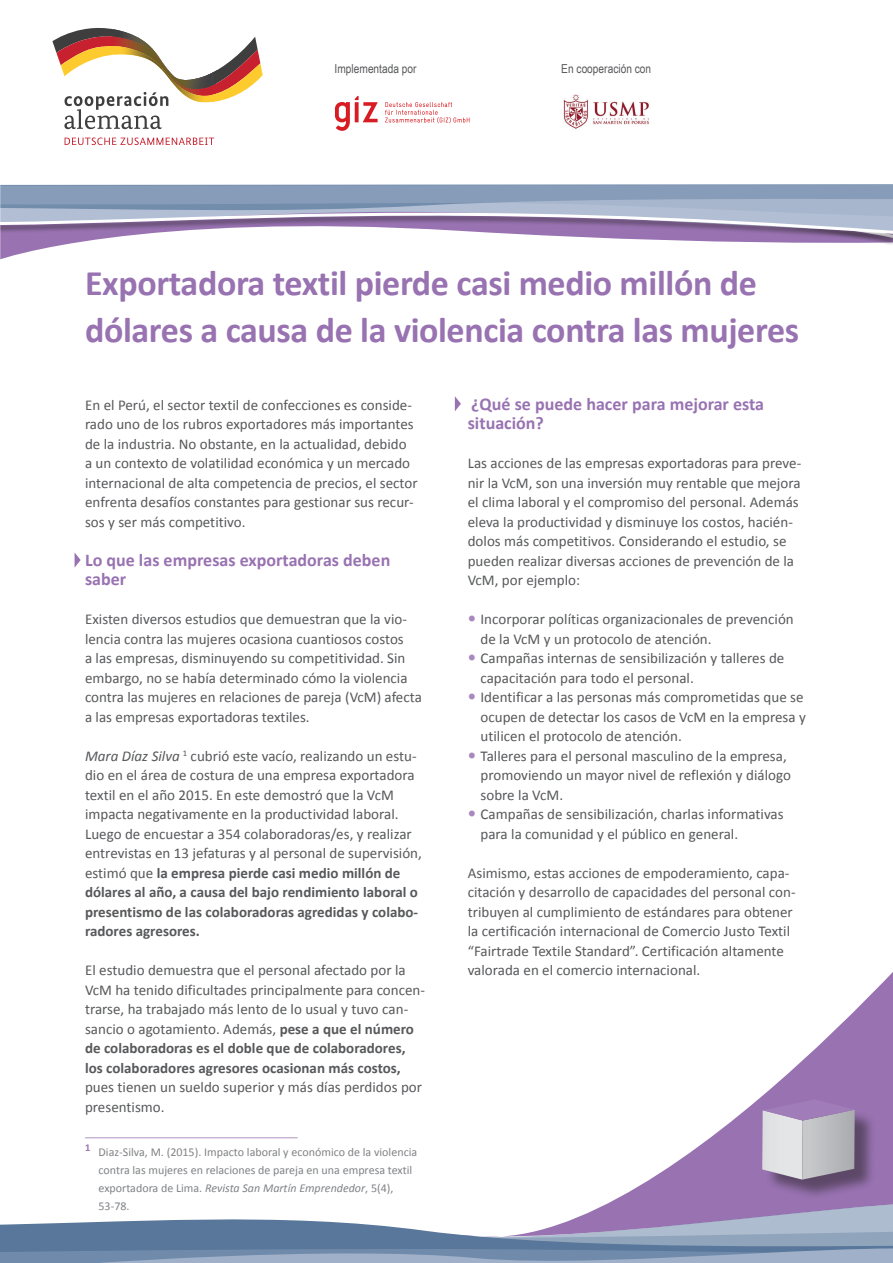
<style>
.page{position:relative;width:893px;height:1263px;background:#fff}
.page>*{position:absolute;margin:0;border:0;box-sizing:border-box;transform-origin:0 0}
.hoja__Titel{font:700 36px/46.5px "Calibri";letter-spacing:-.01em;color:#9872b1}
.hoja__Einfacher_Absa{font:700 18px/19.5px "Calibri";color:#9872b1}
.Hoja__U1_Absatzübers{font:700 18px/19.5px "Calibri";color:#9872b1}
.hoja__Einfacher_Absa-2{font:15px/19.5px "Calibri";color:#57585a}
.hoja__impressum_text{font:12.3px "Arial Narrow";color:#57585a}
.Hoja__Fussnoten{font:12px/18px "Calibri";color:#808285}
.s1{font-style:italic}
.s2{font-weight:700}
</style>
<div class="page">
<svg style="left:85px;top:972px;width:808px;height:228px"></svg>
<svg style="left:0;top:246px;width:56px;height:13px"></svg>
<svg style="left:0;top:1200px;width:893px;height:30px"></svg>
<svg style="left:0;top:1230px;width:893px;height:33px;background:#7991af"></svg>
<hr style="left:85px;top:1137px;width:213px;height:1px;background:#b194c5">
<svg style="left:75px;top:553px;width:6px;height:14px"></svg>
<svg style="left:455px;top:396px;width:6px;height:15px"></svg>
<div style="left:0;top:184px;width:893px;height:62px;background:#231f20;opacity:.67"></div>
<div style="left:765px;top:1103px;width:111px;height:97px;background:#231f20;opacity:.5"></div>
<svg style="left:762px;top:1099px;width:93px;height:80px;background:#bbb3c4"></svg>
<div style="left:0;top:212px;width:893px;height:30px;background:#231f20;opacity:.67"></div>
<svg style="left:0;top:184px;width:893px;height:53px;background:#9fa3c0"></svg>
<svg style="left:335px;top:96px;width:43px;height:35px"></svg>
<svg style="left:385px;top:102px;width:84px;height:21px"></svg>
<svg style="left:65px;top:137px;width:149px;height:8px"></svg>
<svg style="left:52px;top:27px;width:211px;height:102px"></svg>
<img style="left:563px;top:94px;width:86px;height:35px">
<p class="hoja__impressum_text" style="left:335px;top:60px;width:83px">Implementada por</p>
<p class="hoja__impressum_text" style="left:561px;top:60px;width:91px">En cooperación con</p>
<p class="hoja__Titel" style="left:85px;top:259px;width:716px">Exportadora textil pierde casi medio millón de dólares a causa de la violencia contra las mujeres</p>
<p class="hoja__Einfacher_Absa-2" style="left:85px;top:394px;width:334px">En el Perú, el sector textil de confecciones es conside&shy;rado uno de los rubros exportadores más importantes de la industria. No obstante, en la actualidad, debido<br>a un contexto de volatilidad económica y un mercado internacional de alta competencia de precios, el sector enfrenta desafíos constantes para gestionar sus recur&shy;sos y ser más competitivo.</p>
<p class="Hoja__U1_Absatzübers" style="left:85px;top:549px;width:307px">Lo que las empresas exportadoras deben saber</p>
<p class="hoja__Einfacher_Absa-2" style="left:85px;top:609px;width:338px">Existen diversos estudios que demuestran que la vio&shy;lencia contra las mujeres ocasiona cuantiosos costos<br>a las empresas, disminuyendo su competitividad. Sin embargo, no se había determinado cómo la violencia contra las mujeres en relaciones de pareja (VcM) afecta a las empresas exportadoras textiles.</p>
<p class="hoja__Einfacher_Absa-2" style="left:85px;top:745px;width:338px"><span class="s1">Mara Díaz Silva</span> <sup>1</sup> cubrió este vacío, realizando un estu&shy;dio en el área de costura de una empresa exportadora textil en el año 2015. En este demostró que la VcM impacta negativamente en la productividad laboral.<br>Luego de encuestar a 354 colaboradoras/es, y realizar entrevistas en 13 jefaturas y al personal de supervisión, estimó que <span class="s2">la empresa pierde casi medio millón de dólares al año, a causa del bajo rendimiento laboral o presentismo de las colaboradoras agredidas y colabo&shy;radores agresores.</span></p>
<p class="hoja__Einfacher_Absa-2" style="left:85px;top:960px;width:342px">El estudio demuestra que el personal afectado por la VcM ha tenido dificultades principalmente para concen&shy;trarse, ha trabajado más lento de lo usual y tuvo can&shy;sancio o agotamiento. Además, <span class="s2">pese a que el número de colaboradoras es el doble que de colaboradores, los colaboradores agresores ocasionan más costos, </span>pues tienen un sueldo superior y más días perdidos por presentismo.</p>
<p class="Hoja__Fussnoten" style="left:99px;top:1142px;width:320px;text-indent:-14px"><sup>1</sup> Diaz-Silva, M. (2015). Impacto laboral y económico de la violencia contra las mujeres en relaciones de pareja en una empresa textil exportadora de Lima. <span class="s1">Revista San Martín Emprendedor</span>, 5(4), 53-78.</p>
<p class="hoja__Einfacher_Absa" style="left:468px;top:393px;width:298px">¿Qué se puede hacer para mejorar esta situación?</p>
<p class="hoja__Einfacher_Absa-2" style="left:468px;top:453px;width:335px">Las acciones de las empresas exportadoras para preve&shy;nir la VcM, son una inversión muy rentable que mejora el clima laboral y el compromiso del personal. Además eleva la productividad y disminuye los costos, hacién&shy;dolos más competitivos. Considerando el estudio, se pueden realizar diversas acciones de prevención de la VcM, por ejemplo:</p>
<p class="hoja__Einfacher_Absa-2" style="left:480px;top:609px;width:315px">Incorporar políticas organizacionales de prevención de la VcM y un protocolo de atención.</p>
<p class="hoja__Einfacher_Absa-2" style="left:480px;top:648px;width:305px">Campañas internas de sensibilización y talleres de capacitación para todo el personal.</p>
<p class="hoja__Einfacher_Absa-2" style="left:480px;top:687px;width:327px">Identificar a las personas más comprometidas que se ocupen de detectar los casos de VcM en la empresa y utilicen el protocolo de atención.</p>
<p class="hoja__Einfacher_Absa-2" style="left:480px;top:745px;width:312px">Talleres para el personal masculino de la empresa, promoviendo un mayor nivel de reflexión y diálogo sobre la VcM.</p>
<p class="hoja__Einfacher_Absa-2" style="left:480px;top:804px;width:305px">Campañas de sensibilización, charlas informativas para la comunidad y el público en general.</p>
<p class="hoja__Einfacher_Absa-2" style="left:468px;top:862px;width:329px">Asimismo, estas acciones de empoderamiento, capa&shy;citación y desarrollo de capacidades del personal con&shy;tribuyen al cumplimiento de estándares para obtener la certificación internacional de Comercio Justo Textil “Fairtrade Textile Standard”. Certificación altamente valorada en el comercio internacional.</p>
</div>
